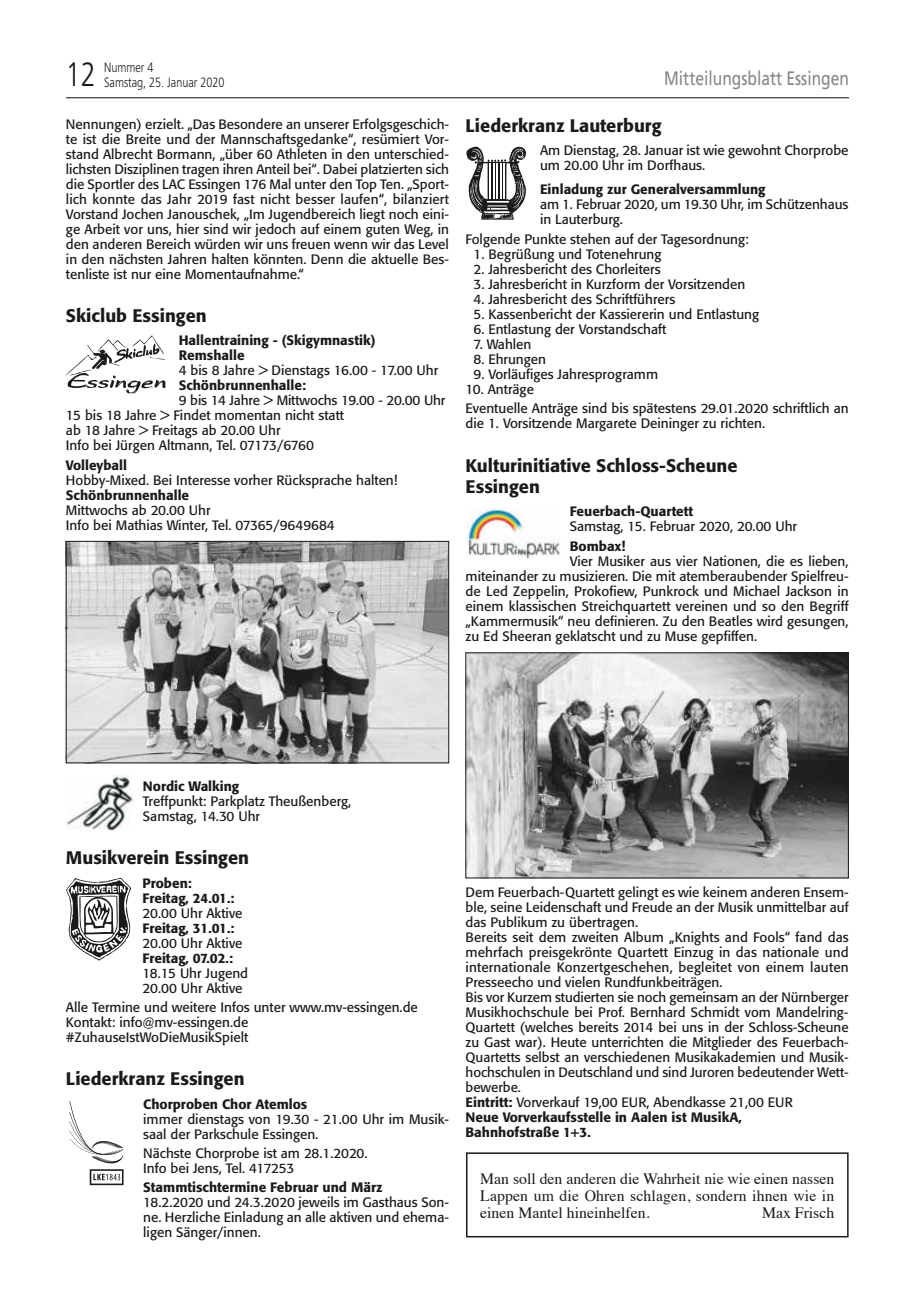
<style>
.page{position:relative;width:915px;height:1297px;background:#fff}
.page>*{position:absolute;margin:0;border:0;box-sizing:border-box;transform-origin:0 0}
.t1{font:300 33.75px "Frutiger";color:#1a1a18;scale:.8 1}
.t2{font:19.5px "Frutiger";color:#868786;scale:.8 1}
.t3{font:500 18px/21px "Formata";color:#1a1a18}
.t4{font:15.75px/17.2px "Times";color:#1a1a18;text-align:justify}
.t5{font:13.5px/15px "Formata";color:#1a1a18}
.t6{font:500 13.5px/15px "Formata";color:#1a1a18}
.t7{font:300 13.5px "Frutiger";color:#1a1a18;scale:.8 1}
.s1{font-weight:500}
</style>
<div class="page">
<hr style="left:66px;top:97px;width:782px;height:1px;background:#1a1a18">
<img style="left:68px;top:543px;width:379px;height:218px">
<div style="left:66px;top:541px;width:383px;height:222px;border:1px solid #1a1a18"></div>
<img style="left:66px;top:776px;width:68px;height:55px">
<svg style="left:69px;top:1101px;width:54px;height:62px"></svg>
<svg style="left:90px;top:1169px;width:33px;height:16px"></svg>
<svg style="left:66px;top:335px;width:99px;height:58px"></svg>
<svg style="left:66px;top:878px;width:65px;height:83px"></svg>
<svg style="left:466px;top:147px;width:60px;height:73px"></svg>
<img style="left:467px;top:510px;width:93px;height:48px">
<img style="left:467px;top:655px;width:379px;height:221px">
<div style="left:465px;top:653px;width:383px;height:225px;border:1px solid #1a1a18"></div>
<div style="left:466px;top:1152px;width:382px;height:85px;border:2px solid #1a1a18"></div>
<h1 class="t1" style="left:66px;top:55px;width:39px">12</h1>
<p class="t7" style="left:104px;top:60px;width:63px">Nummer 4</p>
<p class="t7" style="left:104px;top:75px;width:152px">Samstag, 25. Januar 2020</p>
<h2 class="t2" style="left:664px;top:67px;width:232px">Mitteilungsblatt Essingen</h2>
<p class="t5" style="left:66px;top:116px;width:384px;text-align:justify">Nennungen) erzielt. „Das Besondere an unserer Erfolgsgeschich&shy;te ist die Breite und der Mannschaftsgedanke“, resümiert Vor&shy;stand Albrecht Bormann, „über 60 Athleten in den unterschied&shy;lichsten Disziplinen tragen ihren Anteil bei“. Dabei platzierten sich die Sportler des LAC Essingen 176 Mal unter den Top Ten. „Sport&shy;lich konnte das Jahr 2019 fast nicht besser laufen“, bilanziert Vorstand Jochen Janouschek, „Im Jugendbereich liegt noch eini&shy;ge Arbeit vor uns, hier sind wir jedoch auf einem guten Weg, in den anderen Bereich würden wir uns freuen wenn wir das Level in den nächsten Jahren halten könnten. Denn die aktuelle Bes&shy;tenliste ist nur eine Momentaufnahme.“</p>
<h3 class="t3" style="left:66px;top:305px;width:142px">Skiclub Essingen</h3>
<p class="t6" style="left:179px;top:333px;width:198px">Hallentraining - (Skigymnastik)<br>Remshalle</p>
<p class="t5" style="left:179px;top:363px;width:261px">4 bis 8 Jahre &gt; Dienstags 16.00 - 17.00 Uhr</p>
<p class="t6" style="left:179px;top:378px;width:129px">Schönbrunnenhalle:</p>
<p class="t5" style="left:66px;top:393px;width:381px;text-indent:113px">9 bis 14 Jahre &gt; Mittwochs 19.00 - 20.00 Uhr 15 bis 18 Jahre &gt; Findet momentan nicht statt<br>ab 18 Jahre &gt; Freitags ab 20.00 Uhr<br>Info bei Jürgen Altmann, Tel. 07173/6760</p>
<p class="t6" style="left:66px;top:457px;width:63px">Volleyball</p>
<p class="t5" style="left:66px;top:472px;width:333px">Hobby-Mixed. Bei Interesse vorher Rücksprache halten!</p>
<p class="t6" style="left:66px;top:487px;width:125px">Schönbrunnenhalle</p>
<p class="t5" style="left:66px;top:502px;width:270px">Mittwochs ab 20.00 Uhr<br>Info bei Mathias Winter, Tel. 07365/9649684</p>
<h3 class="t3" style="left:465px;top:115px;width:197px">Liederkranz Lauterburg</h3>
<p class="t5" style="left:540px;top:143px;width:310px">Am Dienstag, 28. Januar ist wie gewohnt Chorprobe um 20.00 Uhr im Dorfhaus.</p>
<p class="t6" style="left:540px;top:182px;width:227px">Einladung zur Generalversammlung</p>
<p class="t5" style="left:540px;top:197px;width:310px">am 1. Februar 2020, um 19.30 Uhr, im Schützenhaus in Lauterburg.</p>
<p class="t5" style="left:465px;top:232px;width:284px">Folgende Punkte stehen auf der Tagesordnung:</p>
<p class="t5" style="left:473px;top:247px;width:189px">1. Begrüßung und Totenehrung</p>
<p class="t5" style="left:473px;top:262px;width:189px">2. Jahresbericht des Chorleiters</p>
<p class="t5" style="left:473px;top:277px;width:273px">3. Jahresbericht in Kurzform der Vorsitzenden</p>
<p class="t5" style="left:473px;top:292px;width:203px">4. Jahresbericht des Schriftführers</p>
<p class="t5" style="left:473px;top:307px;width:287px">5. Kassenbericht der Kassiererin und Entlastung</p>
<p class="t5" style="left:473px;top:322px;width:194px">6. Entlastung der Vorstandschaft</p>
<p class="t5" style="left:473px;top:337px;width:59px">7. Wahlen</p>
<p class="t5" style="left:473px;top:352px;width:74px">8. Ehrungen</p>
<p class="t5" style="left:473px;top:367px;width:186px">9. Vorläufiges Jahresprogramm</p>
<p class="t5" style="left:465px;top:379px;width:384px;line-height:19.5px">10. Anträge<br>Eventuelle Anträge sind bis spätestens 29.01.2020 schriftlich an</p>
<p class="t5" style="left:465px;top:416px;width:301px">die 1. Vorsitzende Margarete Deininger zu richten.</p>
<h3 class="t3" style="left:465px;top:455px;width:273px">Kulturinitiative Schloss-Scheune<br>Essingen</h3>
<p class="t6" style="left:569px;top:504px;width:125px">Feuerbach-Quartett</p>
<p class="t5" style="left:569px;top:519px;width:229px">Samstag, 15. Februar 2020, 20.00 Uhr</p>
<p class="t6" style="left:569px;top:539px;width:57px">Bombax!</p>
<p class="t5" style="left:465px;top:554px;width:384px;text-align:justify;text-indent:104px">Vier Musiker aus vier Nationen, die es lieben, miteinander zu musizieren. Die mit atemberaubender Spielfreu&shy;de Led Zeppelin, Prokofiew, Punkrock und Michael Jackson in einem klassischen Streichquartett vereinen und so den Begriff „Kammermusik“ neu definieren. Zu den Beatles wird gesungen, zu Ed Sheeran geklatscht und zu Muse gepfiffen.</p>
<p class="t6" style="left:143px;top:779px;width:98px">Nordic Walking</p>
<p class="t5" style="left:143px;top:794px;width:210px">Treffpunkt: Parkplatz Theußenberg,<br>Samstag, 14.30 Uhr</p>
<h3 class="t3" style="left:66px;top:847px;width:184px">Musikverein Essingen</h3>
<p class="t6" style="left:142px;top:875px;width:93px">Proben:<br>Freitag, 24.01.:</p>
<p class="t5" style="left:142px;top:905px;width:101px">20.00 Uhr Aktive</p>
<p class="t6" style="left:142px;top:920px;width:93px">Freitag, 31.01.:</p>
<p class="t5" style="left:142px;top:935px;width:101px">20.00 Uhr Aktive</p>
<p class="t6" style="left:142px;top:950px;width:92px">Freitag, 07.02.:</p>
<p class="t5" style="left:142px;top:965px;width:107px">18.15 Uhr Jugend<br>20.00 Uhr Aktive</p>
<p class="t5" style="left:66px;top:1000px;width:353px">Alle Termine und weitere Infos unter www.mv-essingen.de<br>Kontakt: info@mv-essingen.de #ZuhauseIstWoDieMusikSpielt</p>
<h3 class="t3" style="left:66px;top:1068px;width:180px">Liederkranz Essingen</h3>
<p class="t6" style="left:143px;top:1096px;width:165px">Chorproben Chor Atemlos</p>
<p class="t5" style="left:143px;top:1111px;width:307px">immer dienstags von 19.30 - 21.00 Uhr im Musik&shy;saal der Parkschule Essingen.</p>
<p class="t5" style="left:143px;top:1146px;width:226px">Nächste Chorprobe ist am 28.1.2020.<br>Info bei Jens, Tel. 417253</p>
<p class="t6" style="left:143px;top:1180px;width:241px">Stammtischtermine Februar und März</p>
<p class="t5" style="left:143px;top:1195px;width:307px;text-align:justify">18.2.2020 und 24.3.2020 jeweils im Gasthaus Son&shy;ne. Herzliche Einladung an alle aktiven und ehema&shy;ligen Sänger/innen.</p>
<p class="t5" style="left:465px;top:885px;width:384px">Dem Feuerbach-Quartett gelingt es wie keinem anderen Ensem&shy;ble, seine Leidenschaft und Freude an der Musik unmittelbar auf das Publikum zu übertragen.<br>Bereits seit dem zweiten Album „Knights and Fools“ fand das mehrfach preisgekrönte Quartett Einzug in das nationale und internationale Konzertgeschehen, begleitet von einem lauten Presseecho und vielen Rundfunkbeiträgen.<br>Bis vor Kurzem studierten sie noch gemeinsam an der Nürnberger Musikhochschule bei Prof. Bernhard Schmidt vom Mandelring-Quartett (welches bereits 2014 bei uns in der Schloss-Scheune zu Gast war). Heute unterrichten die Mitglieder des Feuerbach-Quartetts selbst an verschiedenen Musikakademien und Musik&shy;hochschulen in Deutschland und sind Juroren bedeutender Wett&shy;bewerbe.<br><span class="s1">Eintritt:</span> Vorverkauf 19,00 EUR, Abendkasse 21,00 EUR<br><span class="s1">Neue Vorverkaufsstelle in Aalen ist MusikA,<br>Bahnhofstraße 1+3.</span></p>
<p class="t4" style="left:480px;top:1168px;width:355px">Man soll den anderen die Wahrheit nie wie einen nassen Lappen um die Ohren schlagen, sondern ihnen wie in einen Mantel hineinhelfen.</p>
<p class="t4" style="left:761px;top:1203px;width:74px">Max Frisch</p>
</div>
